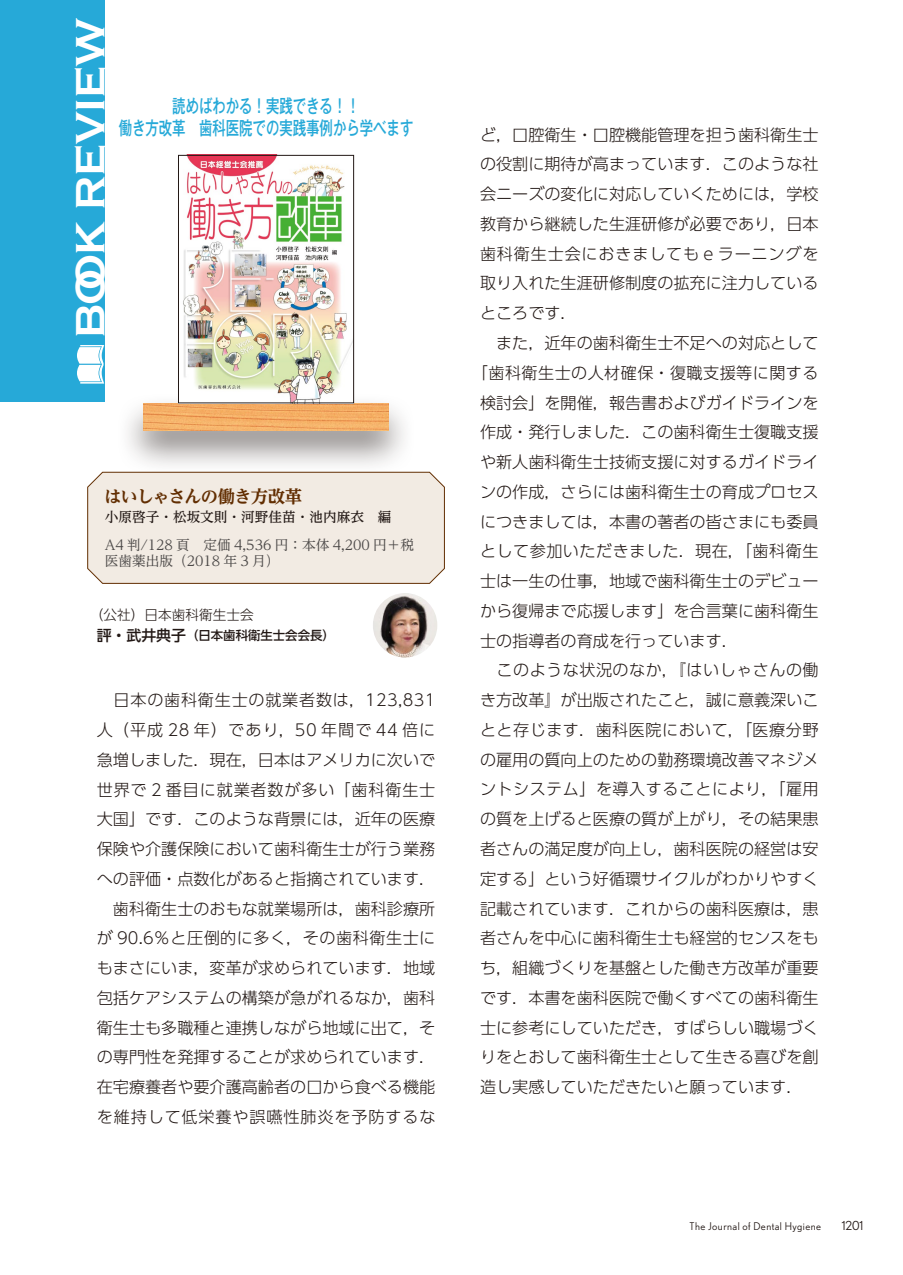
<style>
.page{position:relative;width:903px;height:1275px;background:#fff}
.page>*{position:absolute;margin:0;border:0;box-sizing:border-box;transform-origin:0 0}
.t1{font:700 42.18px "Copperplate Gothic";letter-spacing:-.005em;color:#fff}
.t2{font:500 18.55px/22.4px "Gothic MB101 Pr 6";color:#26a9d8;text-align:center;scale:.72 1}
.t3{font:700 expanded 17.32px "UD Reimin Pr 6";letter-spacing:-.05em;color:#622e02}
.t4{font:300 16.1px/29.8px "UD Shin Go Pro";color:#221815;text-align:justify}
.t5{font:300 16.1px "UD Shin Go Pro";letter-spacing:.03em;color:#221815}
.t6{font:300 16.1px "UD Shin Go Pro";letter-spacing:.025em;color:#221815}
.t7{font:300 16.1px "UD Shin Go Pro";letter-spacing:.05em;color:#221815}
.t8{font:13.65px/16.1px "UD Reimin Pro";color:#4c4948}
.t9{font:500 13.65px "UD Reimin Pro";color:#221815}
.t10{font:300 13.65px "UD Shin Go Pro";color:#221815}
.t11{font:500 12.42px "UD Shin Go Pro";color:#221815}
.t12{font:12.42px "Nobel";color:#221815}
.t13{font:10.67px "Nobel";letter-spacing:.04em;color:#221815}
.s1{font-size:14.88px}
</style>
<div class="page">
<div style="left:0;top:0;width:104px;height:402px;background:#26a9d8"></div>
<svg style="left:77px;top:345px;width:27px;height:39px"></svg>
<div style="left:114px;top:391px;width:300px;height:83px;background:#221815;opacity:.55"></div>
<img style="left:143px;top:403px;width:246px;height:27px">
<div style="left:87px;top:472px;width:358px;height:112px;background:#f2ebe3"></div>
<img style="left:180px;top:157px;width:172px;height:244px">
<div style="left:178px;top:155px;width:176px;height:248px;border:1px solid #221815"></div>
<img style="left:373px;top:593px;width:64px;height:64px;border-radius:32px">
<h1 class="t1" style="left:67px;top:338px;width:322px;rotate:-90deg">BOOK REVIEW</h1>
<p class="t2" style="left:119px;top:94px;width:411px">読めばわかる！実践できる！！<br>働き方改革　歯科医院での実践事例から学べます</p>
<p class="t3" style="left:104px;top:483px;width:200px">はいしゃさんの働き方改革</p>
<p class="t9" style="left:105px;top:506px;width:288px">小原啓子・松坂文則・河野佳苗・池内麻衣　編</p>
<p class="t8" style="left:105px;top:536px;width:311px">A4 判／128 頁　定価 4,536 円：本体 4,200 円＋税医歯薬出版（2018 年 3 月）</p>
<p class="t10" style="left:90px;top:604px;width:165px">（公社）日本歯科衛生士会</p>
<p class="t11" style="left:97px;top:626px;width:240px"><span class="s1">評・武井典子</span>（日本歯科衛生士会会長）</p>
<p class="t4" style="left:97px;top:685px;width:340px">　日本の歯科衛生士の就業者数は，123,831人（平成 28 年）であり，50 年間で 44 倍に急増しました．現在，日本はアメリカに次いで世界で 2 番目に就業者数が多い「歯科衛生士大国」です．このような背景には，近年の医療保険や介護保険において歯科衛生士が行う業務への評価・点数化があると指摘されています．　歯科衛生士のおもな就業場所は，歯科診療所が 90.6％と圧倒的に多く，その歯科衛生士にもまさにいま，変革が求められています．地域包括ケアシステムの構築が急がれるなか，歯科衛生士も多職種と連携しながら地域に出て，その専門性を発揮することが求められています．在宅療養者や要介護高齢者の口から食べる機能を維持して低栄養や誤嚥性肺炎を予防するな</p>
<p class="t4" style="left:480px;top:119px;width:340px">ど，口腔衛生・口腔機能管理を担う歯科衛生士</p>
<p class="t4" style="left:480px;top:149px;width:340px">の役割に期待が高まっています．このような社</p>
<p class="t4" style="left:480px;top:179px;width:340px">会ニーズの変化に対応していくためには，学校</p>
<p class="t4" style="left:480px;top:208px;width:340px">教育から継続した生涯研修が必要であり，日本</p>
<p class="t7" style="left:480px;top:241px;width:340px">歯科衛生士会におきましても e ラーニングを</p>
<p class="t4" style="left:480px;top:268px;width:340px">取り入れた生涯研修制度の拡充に注力している</p>
<p class="t4" style="left:480px;top:298px;width:98px">ところです．</p>
<p class="t4" style="left:480px;top:327px;width:340px">　また，近年の歯科衛生士不足への対応として</p>
<p class="t6" style="left:472px;top:360px;width:348px">「歯科衛生士の人材確保・復職支援等に関する</p>
<p class="t4" style="left:480px;top:387px;width:340px">検討会」を開催，報告書およびガイドラインを</p>
<p class="t4" style="left:480px;top:417px;width:340px">作成・発行しました．この歯科衛生士復職支援</p>
<p class="t4" style="left:480px;top:446px;width:340px">や新人歯科衛生士技術支援に対するガイドライ</p>
<p class="t4" style="left:480px;top:476px;width:340px">ンの作成，さらには歯科衛生士の育成プロセス</p>
<p class="t4" style="left:480px;top:506px;width:340px">につきましては，本書の著者の皆さまにも委員</p>
<p class="t5" style="left:480px;top:538px;width:340px">として参加いただきました．現在，「歯科衛生</p>
<p class="t4" style="left:480px;top:566px;width:340px">士は一生の仕事，地域で歯科衛生士のデビュー</p>
<p class="t4" style="left:480px;top:595px;width:340px">から復帰まで応援します」を合言葉に歯科衛生</p>
<p class="t4" style="left:480px;top:625px;width:259px">士の指導者の育成を行っています．</p>
<p class="t5" style="left:480px;top:657px;width:340px">　このような状況のなか，『はいしゃさんの働</p>
<p class="t4" style="left:480px;top:685px;width:340px">き方改革』が出版されたこと，誠に意義深いこ</p>
<p class="t5" style="left:480px;top:717px;width:340px">とと存じます．歯科医院において，「医療分野</p>
<p class="t4" style="left:480px;top:744px;width:340px">の雇用の質向上のための勤務環境改善マネジメ</p>
<p class="t5" style="left:480px;top:776px;width:340px">ントシステム」を導入することにより，「雇用</p>
<p class="t4" style="left:480px;top:804px;width:340px">の質を上げると医療の質が上がり，その結果患</p>
<p class="t4" style="left:480px;top:833px;width:340px">者さんの満足度が向上し，歯科医院の経営は安</p>
<p class="t4" style="left:480px;top:863px;width:340px">定する」という好循環サイクルがわかりやすく</p>
<p class="t4" style="left:480px;top:893px;width:340px">記載されています．これからの歯科医療は，患</p>
<p class="t4" style="left:480px;top:923px;width:340px">者さんを中心に歯科衛生士も経営的センスをも</p>
<p class="t4" style="left:480px;top:952px;width:340px">ち，組織づくりを基盤とした働き方改革が重要</p>
<p class="t4" style="left:480px;top:982px;width:340px">です．本書を歯科医院で働くすべての歯科衛生</p>
<p class="t4" style="left:480px;top:1012px;width:340px">士に参考にしていただき，すばらしい職場づく</p>
<p class="t4" style="left:480px;top:1042px;width:340px">りをとおして歯科衛生士として生きる喜びを創</p>
<p class="t4" style="left:480px;top:1071px;width:324px">造し実感していただきたいと願っています．</p>
<p class="t13" style="left:690px;top:1220px;width:133px">The Journal of Dental Hygiene</p>
<p class="t12" style="left:842px;top:1219px;width:23px">1201</p>
</div>
